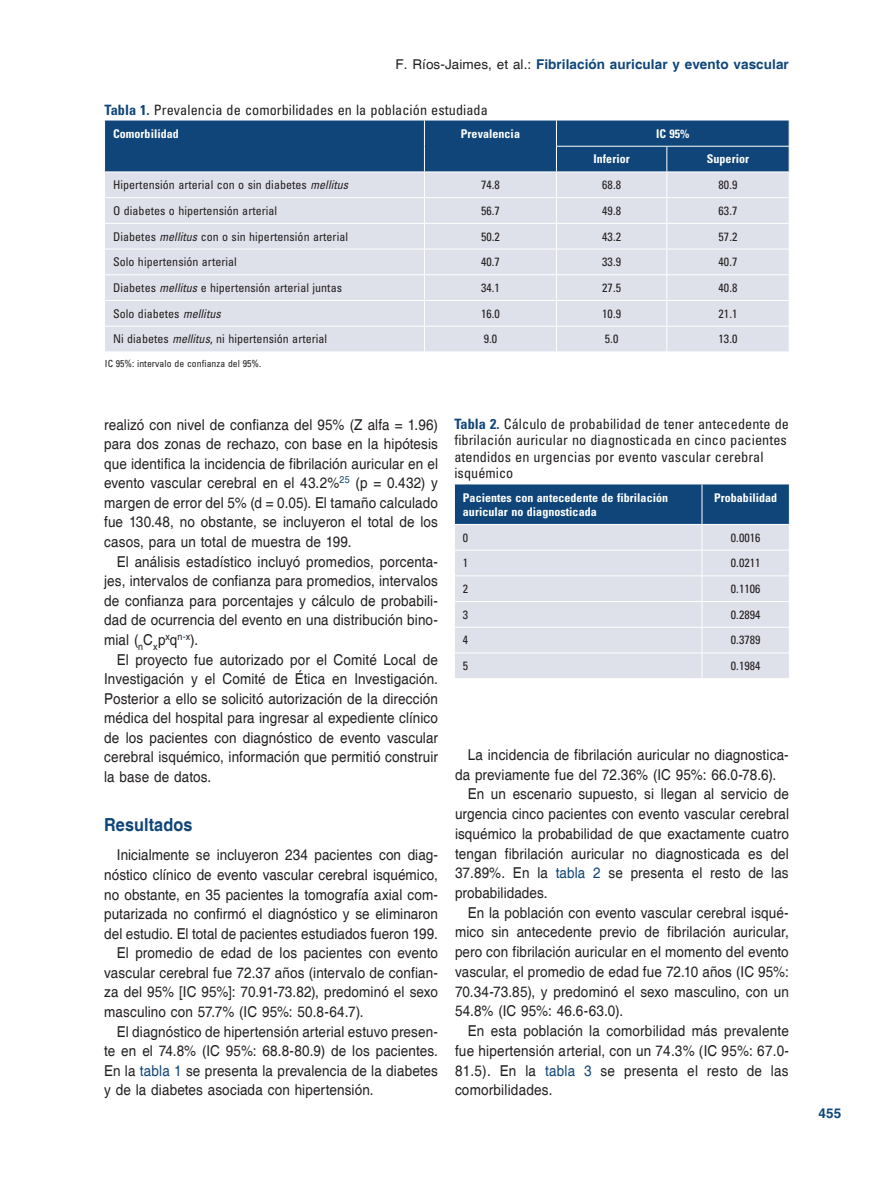
<style>
.page{position:relative;width:893px;height:1191px;background:#fff}
.page>*{position:absolute;margin:0;border:0;box-sizing:border-box;transform-origin:0 0}
.t1{font:700 18px "Helvetica";letter-spacing:.005em;color:#0f4578;scale:.9 1}
.TX{font:15px/19.6px "Helvetica";letter-spacing:.01em;color:#231f20;text-align:justify;scale:.9 1}
.TT{font:condensed 14.25px/16.5px "Univers LT Std";letter-spacing:.005em;color:#231f20}
.t2{font:700 13.5px "Helvetica";letter-spacing:.005em;color:#0f4578}
.t3{font:700 13.5px "Helvetica LT Std";color:#0f4578}
.TB{font:condensed 12px "Univers LT Std";letter-spacing:.005em;color:#231f20}
.TCH{font:700 condensed 12px/14.2px "Univers LT Std";letter-spacing:.005em;color:#fff}
.TBL{font:condensed 12px "Univers LT Std";letter-spacing:.005em;color:#231f20}
.TFN{font:condensed 9.75px "Univers LT Std";letter-spacing:.005em;color:#231f20}
.s1{font-weight:400;color:#231f20}
.s2{font-weight:700;color:#0f4578}
.s3{font-style:italic}
.s4{color:#0f4578}
</style>
<div class="page">
<svg style="left:104px;top:120px;width:686px;height:231px;background:#b2c0d1"></svg>
<hr style="left:104px;top:172px;width:320px;height:1px;background:#fff">
<hr style="left:424px;top:172px;width:132px;height:1px;background:#fff">
<hr style="left:556px;top:172px;width:111px;height:1px;background:#fff">
<hr style="left:667px;top:172px;width:122px;height:1px;background:#fff">
<svg style="left:455px;top:484px;width:334px;height:194px;background:#b5c1d3"></svg>
<hr style="left:455px;top:652px;width:247px;height:1px;background:#fff">
<hr style="left:702px;top:652px;width:87px;height:1px;background:#fff">
<hr style="left:454px;top:524px;width:248px;height:1px;background:#fff">
<hr style="left:702px;top:524px;width:88px;height:1px;background:#fff">
<p class="t2" style="left:395px;top:56px;width:395px"><span class="s1">F. Ríos-Jaimes, et al.:</span> Fibrilación auricular y evento vascular</p>
<p class="TT" style="left:105px;top:101px;width:385px"><span class="s2">Tabla 1.</span> Prevalencia de comorbilidades en la población estudiada</p>
<p class="TCH" style="left:113px;top:126px;width:67px">Comorbilidad</p>
<p class="TCH" style="left:461px;top:126px;width:61px">Prevalencia</p>
<p class="TCH" style="left:656px;top:126px;width:35px">IC 95%</p>
<p class="TCH" style="left:593px;top:152px;width:38px">Inferior</p>
<p class="TCH" style="left:707px;top:152px;width:44px">Superior</p>
<p class="TB" style="left:113px;top:177px;width:237px">Hipertensión arterial con o sin diabetes <span class="s3">mellitus</span></p>
<p class="TB" style="left:481px;top:177px;width:20px">74.8</p>
<p class="TB" style="left:602px;top:177px;width:20px">68.8</p>
<p class="TB" style="left:719px;top:177px;width:20px">80.9</p>
<p class="TB" style="left:113px;top:203px;width:166px">O diabetes o hipertensión arterial</p>
<p class="TB" style="left:481px;top:203px;width:20px">56.7</p>
<p class="TB" style="left:602px;top:203px;width:20px">49.8</p>
<p class="TB" style="left:719px;top:203px;width:20px">63.7</p>
<p class="TB" style="left:113px;top:229px;width:237px">Diabetes <span class="s3">mellitus</span> con o sin hipertensión arterial</p>
<p class="TB" style="left:481px;top:229px;width:20px">50.2</p>
<p class="TB" style="left:602px;top:229px;width:20px">43.2</p>
<p class="TB" style="left:719px;top:229px;width:20px">57.2</p>
<p class="TB" style="left:113px;top:254px;width:125px">Solo hipertensión arterial</p>
<p class="TB" style="left:481px;top:254px;width:20px">40.7</p>
<p class="TB" style="left:602px;top:254px;width:20px">33.9</p>
<p class="TB" style="left:719px;top:254px;width:20px">40.7</p>
<p class="TB" style="left:113px;top:280px;width:230px">Diabetes <span class="s3">mellitus</span> e hipertensión arterial juntas</p>
<p class="TB" style="left:481px;top:280px;width:20px">34.1</p>
<p class="TB" style="left:602px;top:280px;width:20px">27.5</p>
<p class="TB" style="left:719px;top:280px;width:20px">40.8</p>
<p class="TB" style="left:113px;top:306px;width:109px">Solo diabetes <span class="s3">mellitus</span></p>
<p class="TB" style="left:481px;top:306px;width:20px">16.0</p>
<p class="TB" style="left:602px;top:306px;width:20px">10.9</p>
<p class="TB" style="left:719px;top:306px;width:20px">21.1</p>
<p class="TBL" style="left:113px;top:331px;width:216px">Ni diabetes <span class="s3">mellitus</span>, ni hipertensión arterial</p>
<p class="TBL" style="left:484px;top:331px;width:15px">9.0</p>
<p class="TBL" style="left:605px;top:331px;width:15px">5.0</p>
<p class="TBL" style="left:719px;top:331px;width:20px">13.0</p>
<p class="TFN" style="left:105px;top:358px;width:158px">IC 95%: intervalo de confianza del 95%.</p>
<p class="TX" style="left:104px;top:415px;width:372px">realizó con nivel de confianza del 95% (Z alfa = 1.96) para dos zonas de rechazo, con base en la hipótesis que identifica la incidencia de fibrilación auricular en el evento vascular cerebral en el 43.2%<sup>25</sup> (p = 0.432) y margen de error del 5% (d = 0.05). El tamaño calculado fue 130.48, no obstante, se incluyeron el total de los casos, para un total de muestra de 199.</p>
<p class="TX" style="left:104px;top:552px;width:372px;text-indent:13px">El análisis estadístico incluyó promedios, porcenta&shy;jes, intervalos de confianza para promedios, intervalos de confianza para porcentajes y cálculo de probabili&shy;dad de ocurrencia del evento en una distribución bino&shy;mial (<sub>n</sub>C<sub>x</sub>p<sup>x</sup>q<sup>n</sup><sup>-</sup><sup>x</sup>).</p>
<p class="TX" style="left:104px;top:650px;width:372px;text-indent:13px">El proyecto fue autorizado por el Comité Local de Investigación y el Comité de Ética en Investigación.<br>Posterior a ello se solicitó autorización de la dirección médica del hospital para ingresar al expediente clínico de los pacientes con diagnóstico de evento vascular cerebral isquémico, información que permitió construir la base de datos.</p>
<h1 class="t1" style="left:104px;top:813px;width:99px">Resultados</h1>
<p class="TX" style="left:104px;top:846px;width:372px;text-indent:13px">Inicialmente se incluyeron 234 pacientes con diag&shy;nóstico clínico de evento vascular cerebral isquémico, no obstante, en 35 pacientes la tomografía axial com&shy;putarizada no confirmó el diagnóstico y se eliminaron del estudio. El total de pacientes estudiados fueron 199.</p>
<p class="TX" style="left:104px;top:943px;width:372px;text-indent:13px">El promedio de edad de los pacientes con evento vascular cerebral fue 72.37 años (intervalo de confian&shy;za del 95% [IC 95%]: 70.91-73.82), predominó el sexo masculino con 57.7% (IC 95%: 50.8-64.7).</p>
<p class="TX" style="left:104px;top:1022px;width:372px;text-indent:13px">El diagnóstico de hipertensión arterial estuvo presen&shy;te en el 74.8% (IC 95%: 68.8-80.9) de los pacientes.<br>En la <span class="s4">tabla 1</span> se presenta la prevalencia de la diabetes y de la diabetes asociada con hipertensión.</p>
<p class="TT" style="left:454px;top:415px;width:336px"><span class="s2">Tabla 2.</span> Cálculo de probabilidad de tener antecedente de fibrilación auricular no diagnosticada en cinco pacientes atendidos en urgencias por evento vascular cerebral isquémico</p>
<p class="TCH" style="left:463px;top:490px;width:207px">Pacientes con antecedente de fibrilación auricular no diagnosticada</p>
<p class="TCH" style="left:714px;top:490px;width:65px">Probabilidad</p>
<p class="TB" style="left:463px;top:530px;width:7px">0</p>
<p class="TB" style="left:731px;top:530px;width:31px">0.0016</p>
<p class="TB" style="left:463px;top:555px;width:7px">1</p>
<p class="TB" style="left:731px;top:555px;width:31px">0.0211</p>
<p class="TB" style="left:463px;top:581px;width:7px">2</p>
<p class="TB" style="left:731px;top:581px;width:31px">0.1106</p>
<p class="TB" style="left:463px;top:607px;width:7px">3</p>
<p class="TB" style="left:731px;top:607px;width:31px">0.2894</p>
<p class="TB" style="left:463px;top:632px;width:7px">4</p>
<p class="TB" style="left:731px;top:632px;width:31px">0.3789</p>
<p class="TBL" style="left:463px;top:658px;width:7px">5</p>
<p class="TBL" style="left:731px;top:658px;width:31px">0.1984</p>
<p class="TX" style="left:455px;top:745px;width:372px;text-indent:13px">La incidencia de fibrilación auricular no diagnostica&shy;da previamente fue del 72.36% (IC 95%: 66.0-78.6).</p>
<p class="TX" style="left:455px;top:785px;width:373px;text-indent:13px">En un escenario supuesto, si llegan al servicio de urgencia cinco pacientes con evento vascular cerebral isquémico la probabilidad de que exactamente cuatro tengan fibrilación auricular no diagnosticada es del 37.89%. En la <span class="s4">tabla 2</span> se presenta el resto de las probabilidades.</p>
<p class="TX" style="left:455px;top:903px;width:372px;text-indent:13px">En la población con evento vascular cerebral isqué&shy;mico sin antecedente previo de fibrilación auricular, pero con fibrilación auricular en el momento del evento vascular, el promedio de edad fue 72.10 años (IC 95%:<br>70.34-73.85), y predominó el sexo masculino, con un 54.8% (IC 95%: 46.6-63.0).</p>
<p class="TX" style="left:455px;top:1021px;width:373px;text-indent:13px">En esta población la comorbilidad más prevalente fue hipertensión arterial, con un 74.3% (IC 95%: 67.0- 81.5). En la <span class="s4">tabla 3</span> se presenta el resto de las comorbilidades.</p>
<p class="t3" style="left:819px;top:1104px;width:24px">455</p>
</div>
